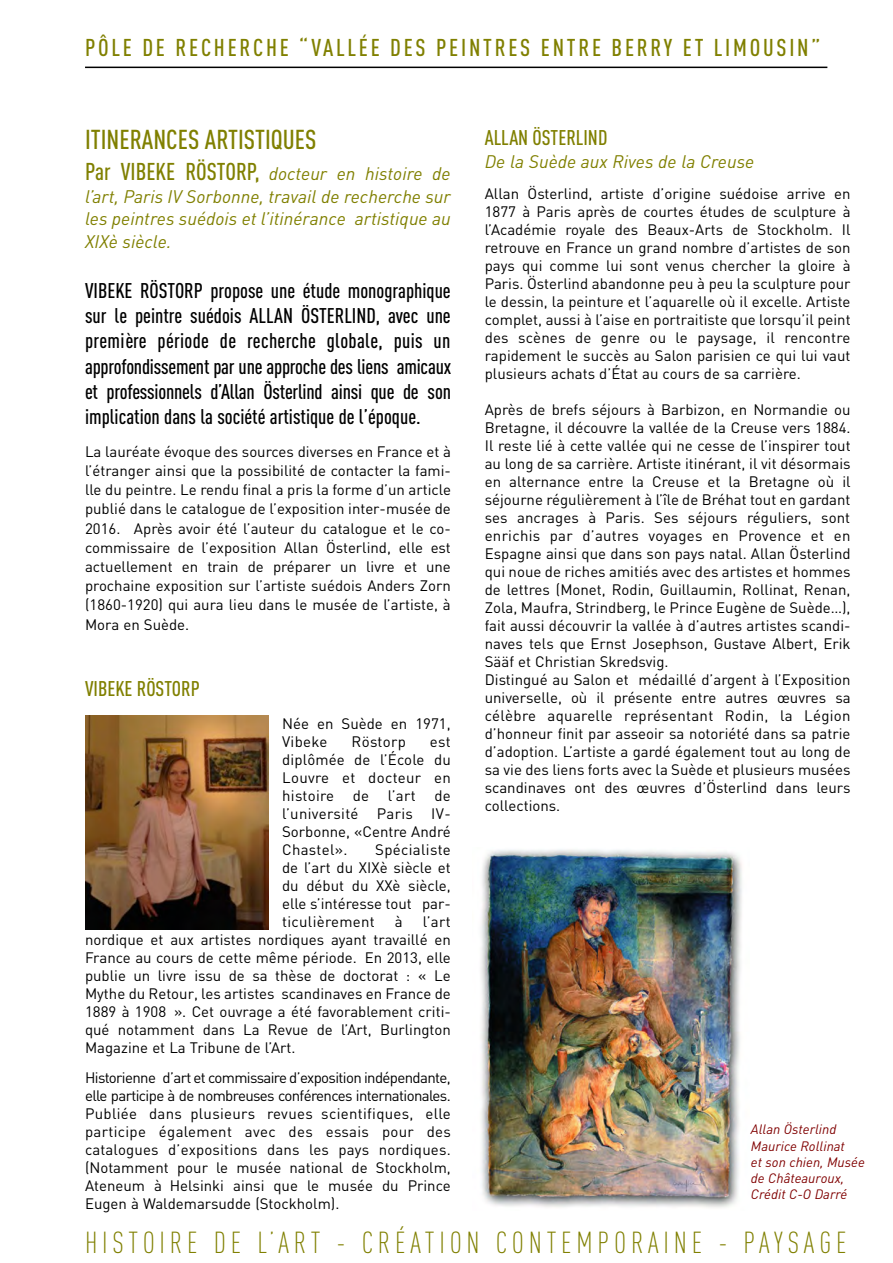
<style>
.page{position:relative;width:893px;height:1263px;background:#fff}
.page>*{position:absolute;margin:0;border:0;box-sizing:border-box;transform-origin:0 0}
.t1{font:300 30px "DIN Cond";letter-spacing:.16em;color:#808000}
.t2{font:500 27px "DIN Cond";color:#808000}
.t3{font:500 24px "DIN Cond";letter-spacing:.115em;color:#808000}
.t4{font:500 21px/25.2px "DIN Cond";color:#000;text-align:justify}
.t5{font:500 21px "DIN Cond";color:#808000}
.t6{font:italic 18px/22.6px "DIN";color:#808000;text-align:justify}
.t7{font:15px/18px "DIN";color:#000;text-align:justify}
.t8{font:15px "DIN";letter-spacing:.02em;color:#000}
.t9{font:italic 13.5px/16.2px "DIN";color:#800000}
.s1{font-family:"DIN Cond";font-weight:500;font-style:normal;font-size:24px}
</style>
<div class="page">
<hr style="left:85px;top:67px;width:742px;height:1px;background:#000">
<img style="left:85px;top:716px;width:183px;height:214px">
<img style="left:481px;top:849px;width:261px;height:359px">
<h3 class="t3" style="left:85px;top:38px;width:737px">PÔLE DE RECHERCHE “VALLÉE DES PEINTRES ENTRE BERRY ET LIMOUSIN”</h3>
<h2 class="t2" style="left:85px;top:130px;width:233px">ITINERANCES ARTISTIQUES</h2>
<p class="t6" style="left:85px;top:164px;width:367px"><span class="s1">Par VIBEKE RÖSTORP,</span> docteur en histoire de l’art, Paris IV Sorbonne, travail de recherche sur les peintres suédois et l’itinérance artistique au XIXè siècle.</p>
<p class="t4" style="left:85px;top:280px;width:368px">VIBEKE RÖSTORP propose une étude monographique sur le peintre suédois ALLAN ÖSTERLIND, avec une première période de recherche globale, puis un approfondissement par une approche des liens amicaux et professionnels d’Allan Österlind ainsi que de son implication dans la société artistique de l’époque.</p>
<p class="t7" style="left:85px;top:442px;width:367px;line-height:19.2px">La lauréate évoque des sources diverses en France et à l’étranger ainsi que la possibilité de contacter la fami&shy;lle du peintre. Le rendu final a pris la forme d’un article publié dans le catalogue de l’exposition inter-musée de 2016. Après avoir été l’auteur du catalogue et le co&shy;commissaire de l’exposition Allan Österlind, elle est actuellement en train de préparer un livre et une prochaine exposition sur l’artiste suédois Anders Zorn (1860-1920) qui aura lieu dans le musée de l’artiste, à Mora en Suède.</p>
<h3 class="t5" style="left:85px;top:681px;width:116px">VIBEKE RÖSTORP</h3>
<p class="t7" style="left:282px;top:715px;width:170px">Née en Suède en 1971,<br>Vibeke</p>
<p class="t8" style="left:352px;top:733px;width:56px">Röstorp</p>
<p class="t7" style="left:282px;top:733px;width:170px;text-indent:148px">est diplômée de l’École du Louvre et docteur en histoire de l’art de l’université Paris IV-Sorbonne, «Centre André Chastel».</p>
<p class="t7" style="left:282px;top:841px;width:170px;text-indent:93px">Spécialiste de l’art du XIXè siècle et du début du XXè siècle, elle s’intéresse tout par&shy;ticulièrement</p>
<p class="t7" style="left:395px;top:913px;width:9px">à</p>
<p class="t7" style="left:85px;top:913px;width:367px;text-indent:338px">l’art nordique et aux artistes nordiques ayant travaillé en France au cours de cette même période. En 2013, elle publie un livre issu de sa thèse de doctorat : « Le Mythe du Retour, les artistes scandinaves en France de 1889 à 1908 ». Cet ouvrage a été favorablement criti&shy;qué notamment dans La Revue de l’Art, Burlington Magazine et La Tribune de l’Art.</p>
<p class="t7" style="left:85px;top:1069px;width:367px">Historienne d’art et commissaire d’exposition indépendante, elle participe à de nombreuses conférences internationales.<br>Publiée dans plusieurs revues scientifiques, elle participe également avec des essais pour des catalogues d’expositions dans les pays nordiques. (Notamment pour le musée national de Stockholm, Ateneum à Helsinki ainsi que le musée du Prince Eugen à Waldemarsudde (Stockholm).</p>
<h3 class="t5" style="left:485px;top:130px;width:124px">ALLAN ÖSTERLIND</h3>
<p class="t6" style="left:485px;top:152px;width:271px">De la Suède aux Rives de la Creuse</p>
<p class="t7" style="left:485px;top:185px;width:367px">Allan Österlind, artiste d’origine suédoise arrive en 1877 à Paris après de courtes études de sculpture à l’Académie royale des Beaux-Arts de Stockholm. Il retrouve en France un grand nombre d’artistes de son pays qui comme lui sont venus chercher la gloire à Paris. Österlind abandonne peu à peu la sculpture pour le dessin, la peinture et l’aquarelle où il excelle. Artiste complet, aussi à l’aise en portraitiste que lorsqu’il peint des scènes de genre ou le paysage, il rencontre rapidement le succès au Salon parisien ce qui lui vaut plusieurs achats d’État au cours de sa carrière.</p>
<p class="t7" style="left:485px;top:401px;width:367px;text-align:left">Après de brefs séjours à Barbizon, en Normandie ou Bretagne, il découvre la vallée de la Creuse vers 1884.<br>Il reste lié à cette vallée qui ne cesse de l’inspirer tout au long de sa carrière. Artiste itinérant, il vit désormais en alternance entre la Creuse et la Bretagne où il séjourne régulièrement à l’île de Bréhat tout en gardant ses ancrages à Paris. Ses séjours réguliers, sont enrichis par d’autres voyages en Provence et en Espagne ainsi que dans son pays natal. Allan Österlind qui noue de riches amitiés avec des artistes et hommes de lettres (Monet, Rodin, Guillaumin, Rollinat, Renan, Zola, Maufra, Strindberg, le Prince Eugène de Suède…), fait aussi découvrir la vallée à d’autres artistes scandi&shy;naves tels que Ernst Josephson, Gustave Albert, Erik Sääf et Christian Skredsvig.<br>Distingué au Salon et médaillé d’argent à l’Exposition universelle, où il présente entre autres œuvres sa célèbre aquarelle représentant Rodin, la Légion d’honneur finit par asseoir sa notoriété dans sa patrie d’adoption. L’artiste a gardé également tout au long de sa vie des liens forts avec la Suède et plusieurs musées scandinaves ont des œuvres d’Österlind dans leurs collections.</p>
<p class="t9" style="left:751px;top:1123px;width:115px">Allan Österlind<br>Maurice Rollinat<br>et son chien, Musée de Châteauroux,<br>Crédit C-O Darré</p>
<h1 class="t1" style="left:85px;top:1231px;width:763px">HISTOIRE DE L’ART - CRÉATION CONTEMPORAINE - PAYSAGE</h1>
</div>
